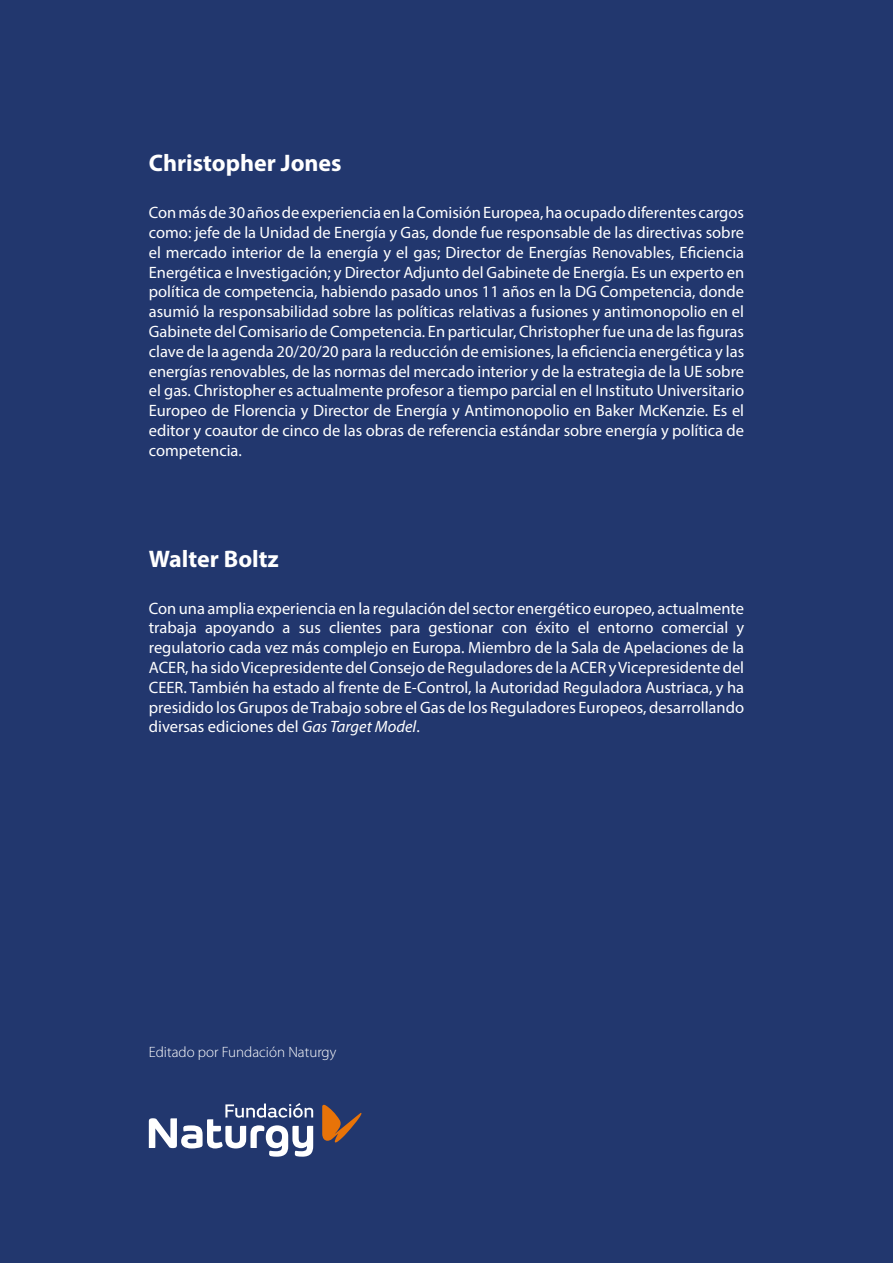
<style>
.page{position:relative;width:893px;height:1263px;background:#22376e}
.page>*{position:absolute;margin:0;border:0;box-sizing:border-box;transform-origin:0 0}
.t1{font:700 24px "Myriad Pro";color:#fff}
.t2{font:16.5px/19.8px "Myriad Pro";color:#fff;text-align:justify}
.t3{font:300 15px "Myriad Pro";color:#fff}
.s1{font-style:italic}
</style>
<div class="page">
<svg style="left:322px;top:1105px;width:39px;height:37px"></svg>
<svg style="left:149px;top:1103px;width:164px;height:54px"></svg>
<h1 class="t1" style="left:149px;top:148px;width:194px">Christopher Jones</h1>
<p class="t2" style="left:149px;top:202px;width:597px">Con más de 30 años de experiencia en la Comisión Europea, ha ocupado diferentes cargos como: jefe de la Unidad de Energía y Gas, donde fue responsable de las directivas sobre el mercado interior de la energía y el gas; Director de Energías Renovables, Eficiencia Energética e Investigación; y Director Adjunto del Gabinete de Energía. Es un experto en política de competencia, habiendo pasado unos 11 años en la DG Competencia, donde asumió la responsabilidad sobre las políticas relativas a fusiones y antimonopolio en el Gabinete del Comisario de Competencia. En particular, Christopher fue una de las figuras clave de la agenda 20/20/20 para la reducción de emisiones, la eficiencia energética y las energías renovables, de las normas del mercado interior y de la estrategia de la UE sobre el gas. Christopher es actualmente profesor a tiempo parcial en el Instituto Universitario Europeo de Florencia y Director de Energía y Antimonopolio en Baker McKenzie. Es el editor y coautor de cinco de las obras de referencia estándar sobre energía y política de competencia.</p>
<h1 class="t1" style="left:149px;top:543px;width:132px">Walter Boltz</h1>
<p class="t2" style="left:149px;top:598px;width:597px">Con una amplia experiencia en la regulación del sector energético europeo, actualmente trabaja apoyando a sus clientes para gestionar con éxito el entorno comercial y regulatorio cada vez más complejo en Europa. Miembro de la Sala de Apelaciones de la ACER, ha sido Vicepresidente del Consejo de Reguladores de la ACER y Vicepresidente del CEER. También ha estado al frente de E-Control, la Autoridad Reguladora Austriaca, y ha presidido los Grupos de Trabajo sobre el Gas de los Reguladores Europeos, desarrollando diversas ediciones del <span class="s1">Gas Target Model</span>.</p>
<p class="t3" style="left:149px;top:1043px;width:189px">Editado por Fundación Naturgy</p>
</div>
